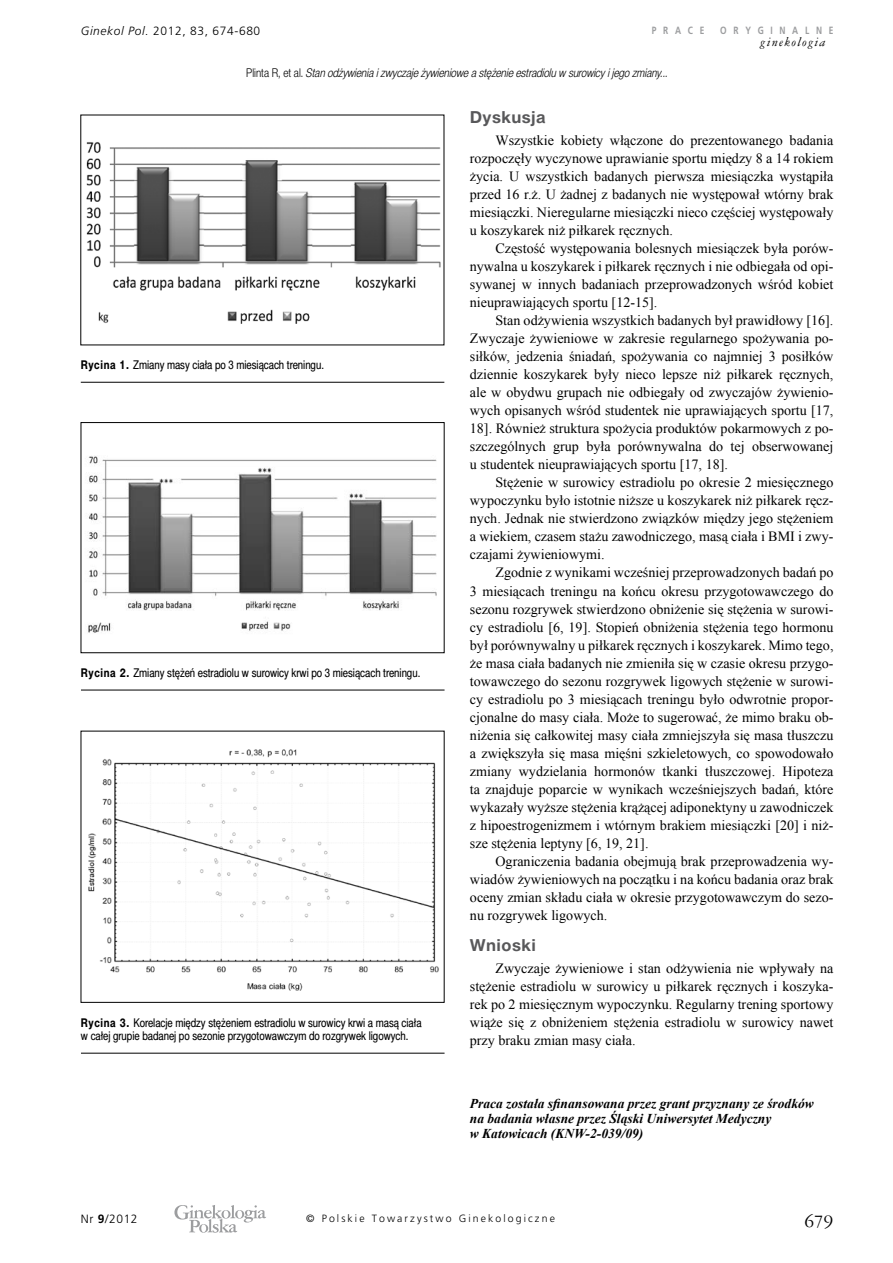
<style>
.page{position:relative;width:893px;height:1263px;background:#fff}
.page>*{position:absolute;margin:0;border:0;box-sizing:border-box;transform-origin:0 0}
.t1{font:19.5px "American Garamond PL";color:#000}
.t2{font:700 16.5px "Switzer EFN";letter-spacing:.025em;color:#58585a}
.t3{font:14.1px/18px "Times New Roman";color:#000;text-align:justify}
.t4{font:italic 700 13.5px/15px "Times New Roman";color:#000}
.t5{font:italic 13.5px "American Garamond PL";letter-spacing:.1em;color:#000}
.t6{font:12px/13.5px "Switzer Cnd EFN";letter-spacing:-.005em;color:#000}
.t7{font:italic 12px "Switzer Cnd EFN Light";color:#000}
.t8{font:300 12px "Pfrutiger";letter-spacing:.05em;color:#000}
.t9{font:300 10.5px "Pfrutiger";letter-spacing:.2em;color:#000}
.t10{font:700 10.5px "Pfrutiger";letter-spacing:.8em;color:#9c9d9f;scale:.8 1}
.s1{font-style:italic}
.s2{font-style:normal}
.s3{font-weight:700}
</style>
<div class="page">
<svg style="left:174px;top:1205px;width:92px;height:28px"></svg>
<img style="left:86px;top:142px;width:355px;height:182px">
<hr style="left:81px;top:382px;width:363px;height:1px;background:#000">
<img style="left:88px;top:456px;width:349px;height:177px">
<div style="left:81px;top:422px;width:363px;height:231px;border:1px solid #000"></div>
<hr style="left:81px;top:690px;width:364px;height:1px;background:#000">
<img style="left:88px;top:749px;width:351px;height:242px">
<hr style="left:81px;top:1053px;width:364px;height:1px;background:#000">
<p class="t8" style="left:81px;top:24px;width:181px"><span class="s1">Ginekol Pol.</span> 2012, 83, 674-680</p>
<p class="t7" style="left:246px;top:65px;width:423px"><span class="s2">Plinta R, et al.</span> Stan odżywienia i zwyczaje żywieniowe a stężenie estradiolu w surowicy i jego zmiany...</p>
<p class="t2" style="left:470px;top:107px;width:77px">Dyskusja</p>
<p class="t3" style="left:495px;top:131px;width:340px">Wszystkie kobiety włączone do prezentowanego badania</p>
<p class="t3" style="left:470px;top:149px;width:365px">rozpoczęły wyczynowe uprawianie sportu między 8 a 14 rokiem</p>
<p class="t3" style="left:470px;top:167px;width:365px">życia. U wszystkich badanych pierwsza miesiączka wystąpiła</p>
<p class="t3" style="left:470px;top:185px;width:365px">przed 16 r.ż. U żadnej z badanych nie występował wtórny brak</p>
<p class="t3" style="left:470px;top:203px;width:365px">miesiączki. Nieregularne miesiączki nieco częściej występowały</p>
<p class="t3" style="left:470px;top:221px;width:205px">u koszykarek niż piłkarek ręcznych.</p>
<p class="t3" style="left:495px;top:239px;width:340px">Częstość występowania bolesnych miesiączek była porów-</p>
<p class="t3" style="left:470px;top:257px;width:365px">nywalna u koszykarek i piłkarek ręcznych i nie odbiegała od opi-</p>
<p class="t3" style="left:470px;top:275px;width:365px">sywanej w innych badaniach przeprowadzonych wśród kobiet</p>
<p class="t3" style="left:470px;top:293px;width:189px">nieuprawiających sportu [12-15].</p>
<p class="t3" style="left:495px;top:311px;width:340px">Stan odżywienia wszystkich badanych był prawidłowy [16].</p>
<p class="t3" style="left:470px;top:329px;width:365px">Zwyczaje żywieniowe w zakresie regularnego spożywania po-</p>
<p class="t3" style="left:470px;top:347px;width:365px">siłków, jedzenia śniadań, spożywania co najmniej 3 posiłków</p>
<p class="t3" style="left:470px;top:365px;width:365px">dziennie koszykarek były nieco lepsze niż piłkarek ręcznych,</p>
<p class="t3" style="left:470px;top:383px;width:365px">ale w obydwu grupach nie odbiegały od zwyczajów żywienio-</p>
<p class="t3" style="left:470px;top:401px;width:365px">wych opisanych wśród studentek nie uprawiających sportu [17,</p>
<p class="t3" style="left:470px;top:419px;width:365px">18]. Również struktura spożycia produktów pokarmowych z po-</p>
<p class="t3" style="left:470px;top:437px;width:365px">szczególnych grup była porównywalna do tej obserwowanej</p>
<p class="t3" style="left:470px;top:455px;width:260px">u studentek nieuprawiających sportu [17, 18].</p>
<p class="t3" style="left:495px;top:473px;width:340px">Stężenie w surowicy estradiolu po okresie 2 miesięcznego</p>
<p class="t3" style="left:470px;top:491px;width:365px">wypoczynku było istotnie niższe u koszykarek niż piłkarek ręcz-</p>
<p class="t3" style="left:470px;top:509px;width:365px">nych. Jednak nie stwierdzono związków między jego stężeniem</p>
<p class="t3" style="left:470px;top:527px;width:365px">a wiekiem, czasem stażu zawodniczego, masą ciała i BMI i zwy-</p>
<p class="t3" style="left:470px;top:545px;width:136px">czajami żywieniowymi.</p>
<p class="t3" style="left:495px;top:563px;width:340px">Zgodnie z wynikami wcześniej przeprowadzonych badań po</p>
<p class="t3" style="left:470px;top:581px;width:365px">3 miesiącach treningu na końcu okresu przygotowawczego do</p>
<p class="t3" style="left:470px;top:599px;width:365px">sezonu rozgrywek stwierdzono obniżenie się stężenia w surowi-</p>
<p class="t3" style="left:470px;top:618px;width:365px">cy estradiolu [6, 19]. Stopień obniżenia stężenia tego hormonu</p>
<p class="t3" style="left:470px;top:636px;width:365px">był porównywalny u piłkarek ręcznych i koszykarek. Mimo tego,</p>
<p class="t3" style="left:470px;top:654px;width:365px">że masa ciała badanych nie zmieniła się w czasie okresu przygo-</p>
<p class="t3" style="left:470px;top:672px;width:365px">towawczego do sezonu rozgrywek ligowych stężenie w surowi-</p>
<p class="t3" style="left:470px;top:690px;width:365px">cy estradiolu po 3 miesiącach treningu było odwrotnie propor-</p>
<p class="t3" style="left:470px;top:708px;width:365px">cjonalne do masy ciała. Może to sugerować, że mimo braku ob-</p>
<p class="t3" style="left:470px;top:726px;width:365px">niżenia się całkowitej masy ciała zmniejszyła się masa tłuszczu</p>
<p class="t3" style="left:470px;top:744px;width:365px">a zwiększyła się masa mięśni szkieletowych, co spowodowało</p>
<p class="t3" style="left:470px;top:762px;width:365px">zmiany wydzielania hormonów tkanki tłuszczowej. Hipoteza</p>
<p class="t3" style="left:470px;top:780px;width:365px">ta znajduje poparcie w wynikach wcześniejszych badań, które</p>
<p class="t3" style="left:470px;top:798px;width:365px">wykazały wyższe stężenia krążącej adiponektyny u zawodniczek</p>
<p class="t3" style="left:470px;top:816px;width:365px">z hipoestrogenizmem i wtórnym brakiem miesiączki [20] i niż-</p>
<p class="t3" style="left:470px;top:834px;width:180px">sze stężenia leptyny [6, 19, 21].</p>
<p class="t3" style="left:495px;top:852px;width:340px">Ograniczenia badania obejmują brak przeprowadzenia wy-</p>
<p class="t3" style="left:470px;top:870px;width:365px">wiadów żywieniowych na początku i na końcu badania oraz brak</p>
<p class="t3" style="left:470px;top:888px;width:365px">oceny zmian składu ciała w okresie przygotowawczym do sezo-</p>
<p class="t3" style="left:470px;top:906px;width:139px">nu rozgrywek ligowych.</p>
<p class="t2" style="left:470px;top:935px;width:67px">Wnioski</p>
<p class="t3" style="left:470px;top:959px;width:365px;text-indent:26px">Zwyczaje żywieniowe i stan odżywienia nie wpływały na stężenie estradiolu w surowicy u piłkarek ręcznych i koszyka&shy;rek po 2 miesięcznym wypoczynku. Regularny trening sportowy wiąże się z obniżeniem stężenia estradiolu w surowicy nawet przy braku zmian masy ciała.</p>
<p class="t10" style="left:652px;top:24px;width:67px">PRACE</p>
<p class="t10" style="left:720px;top:24px;width:143px">ORYGINALNE</p>
<p class="t5" style="left:761px;top:34px;width:67px">ginekologia</p>
<p class="t6" style="left:81px;top:358px;width:245px"><span class="s3">Rycina 1.</span> Zmiany masy ciała po 3 miesiącach treningu.</p>
<p class="t6" style="left:81px;top:666px;width:341px"><span class="s3">Rycina 2.</span> Zmiany stężeń estradiolu w surowicy krwi po 3 miesiącach treningu.</p>
<p class="t6" style="left:81px;top:1016px;width:342px"><span class="s3">Rycina 3.</span> Korelacje między stężeniem estradiolu w surowicy krwi a masą ciała w całej grupie badanej po sezonie przygotowawczym do rozgrywek ligowych.</p>
<p class="t4" style="left:470px;top:1096px;width:345px">Praca została sfinansowana przez grant przyznany ze środków na badania własne przez Śląski Uniwersytet Medyczny<br>w Katowicach (KNW-2-039/09)</p>
<p class="t8" style="left:81px;top:1212px;width:58px">Nr <span class="s3">9</span>/2012</p>
<p class="t9" style="left:306px;top:1212px;width:250px">© Polskie Towarzystwo Ginekologiczne</p>
<p class="t1" style="left:804px;top:1209px;width:30px">679</p>
</div>
